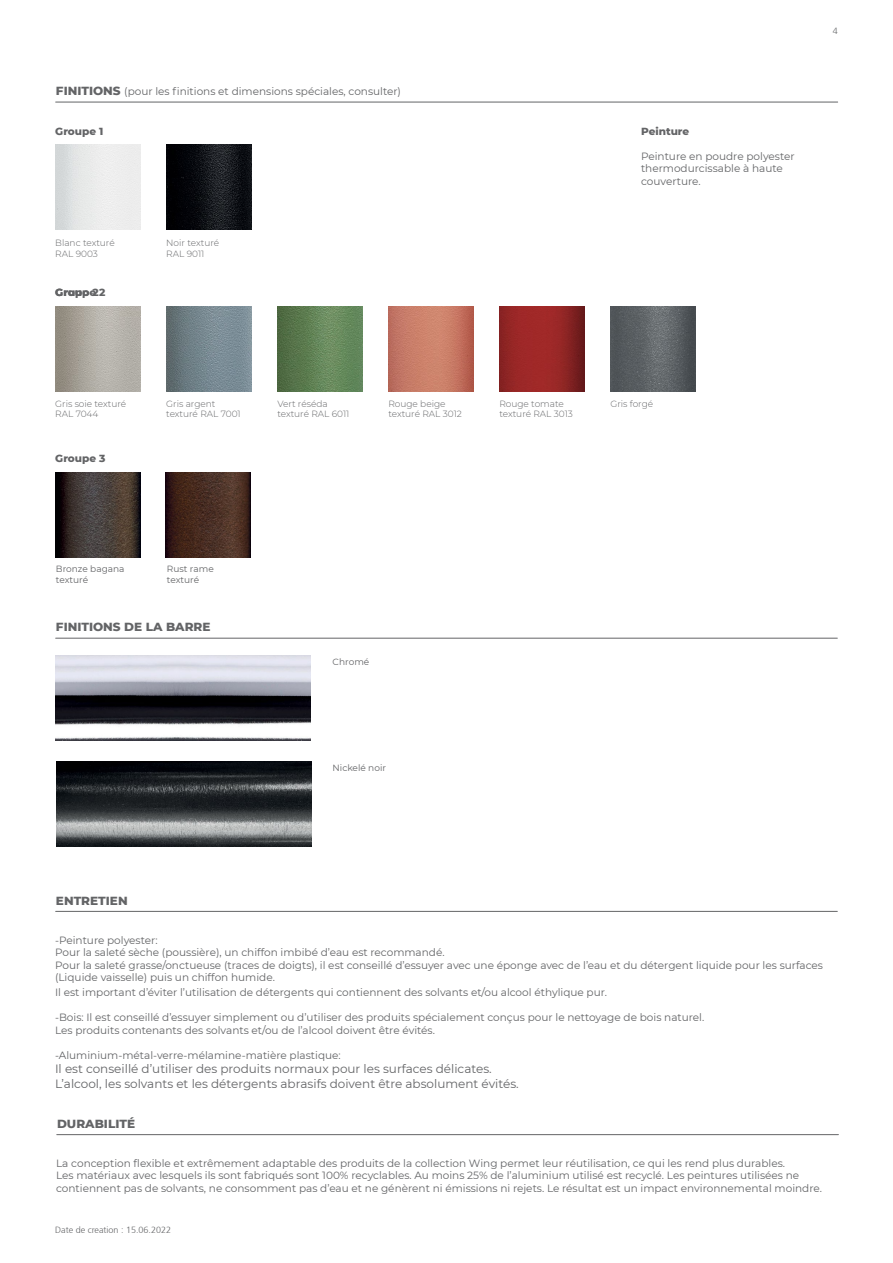
<style>
.page{position:relative;width:893px;height:1263px;background:#fff}
.page>*{position:absolute;margin:0;border:0;box-sizing:border-box;transform-origin:0 0}
.t1{font:12px/14.4px "Montserrat";color:#636466}
.t2{font:800 12px "Montserrat";color:#636466}
.t3{font:10.5px/12.6px "Montserrat";color:#636466}
.t4{font:800 10.5px "Montserrat";color:#636466}
.t5{font:300 9px/10.8px "Montserrat";color:#636466}
.t6{font:9px/10.8px "Montserrat";color:#636466}
.t7{font:300 9px "Frutiger 45";color:#636466}
.s1{font-weight:800;font-size:12px}
</style>
<div class="page">
<img style="left:55px;top:656px;width:255px;height:85px">
<hr style="left:56px;top:638px;width:781px;height:1px;background:#636466">
<hr style="left:56px;top:911px;width:781px;height:1px;background:#636466">
<img style="left:56px;top:762px;width:255px;height:85px">
<hr style="left:56px;top:102px;width:782px;height:1px;background:#636466">
<img style="left:55px;top:307px;width:85px;height:84px">
<img style="left:499px;top:307px;width:85px;height:84px">
<img style="left:610px;top:307px;width:85px;height:84px">
<img style="left:166px;top:145px;width:85px;height:85px">
<img style="left:277px;top:307px;width:85px;height:84px">
<img style="left:388px;top:307px;width:85px;height:84px">
<img style="left:166px;top:472px;width:85px;height:85px">
<img style="left:55px;top:472px;width:85px;height:85px">
<img style="left:166px;top:307px;width:85px;height:84px">
<hr style="left:57px;top:1134px;width:781px;height:1px;background:#636466">
<p class="t3" style="left:56px;top:85px;width:347px"><span class="s1">Finitions</span> (pour les finitions et dimensions spéciales, consulter)</p>
<p class="t4" style="left:55px;top:123px;width:50px">Groupe 1</p>
<p class="t5" style="left:55px;top:237px;width:61px">Blanc texturé<br>RAL 9003</p>
<p class="t4" style="left:68px;top:285px;width:32px">upo 2</p>
<p class="t4" style="left:55px;top:285px;width:52px">Groupe 2</p>
<p class="t5" style="left:166px;top:237px;width:54px">Noir texturé<br>RAL 9011</p>
<p class="t4" style="left:641px;top:123px;width:50px">Peinture</p>
<p class="t3" style="left:641px;top:149px;width:155px">Peinture en poudre polyester thermodurcissable à haute couverture.</p>
<p class="t7" style="left:833px;top:26px;width:7px">4</p>
<p class="t5" style="left:55px;top:398px;width:73px">Gris soie texturé<br>RAL 7044</p>
<p class="t5" style="left:277px;top:398px;width:74px">Vert réséda texturé RAL 6011</p>
<p class="t5" style="left:166px;top:398px;width:76px">Gris argent texturé RAL 7001</p>
<p class="t5" style="left:388px;top:398px;width:75px">Rouge beige texturé RAL 3012</p>
<p class="t4" style="left:55px;top:451px;width:52px">Groupe 3</p>
<p class="t5" style="left:499px;top:398px;width:75px">Rouge tomate texturé RAL 3013</p>
<p class="t5" style="left:610px;top:398px;width:44px">Gris forgé</p>
<p class="t6" style="left:56px;top:563px;width:70px">Bronze bagana texturé</p>
<p class="t6" style="left:167px;top:563px;width:48px">Rust rame texturé</p>
<p class="t2" style="left:56px;top:618px;width:16px">FINITIONS</p>
<p class="t2" style="left:124px;top:618px;width:86px">DE LA BARRE</p>
<p class="t6" style="left:333px;top:656px;width:38px">Chromé</p>
<p class="t6" style="left:333px;top:762px;width:55px">Nickelé noir</p>
<p class="t2" style="left:56px;top:891px;width:73px">Entretien</p>
<p class="t3" style="left:55px;top:933px;width:769px">-Peinture polyester:<br>Pour la saleté sèche (poussière), un chiffon imbibé d’eau est recommandé.<br>Pour la saleté grasse/onctueuse (traces de doigts), il est conseillé d’essuyer avec une éponge avec de l’eau et du détergent liquide pour les surfaces (Liquide vaisselle) puis un chiffon humide.</p>
<p class="t3" style="left:55px;top:985px;width:554px">Il est important d’éviter l’utilisation de détergents qui contiennent des solvants et/ou alcool éthylique pur.</p>
<p class="t3" style="left:55px;top:1010px;width:651px">-Bois: Il est conseillé d’essuyer simplement ou d’utiliser des produits spécialement conçus pour le nettoyage de bois naturel.<br>Les produits contenants des solvants et/ou de l’alcool doivent être évités.</p>
<p class="t3" style="left:55px;top:1048px;width:287px">-Aluminium-métal-verre-mélamine-matière plastique:</p>
<p class="t1" style="left:55px;top:1061px;width:465px">Il est conseillé d’utiliser des produits normaux pour les surfaces délicates.<br>L’alcool, les solvants et les détergents abrasifs doivent être absolument évités.</p>
<p class="t2" style="left:57px;top:1115px;width:80px">DURABILITÉ</p>
<p class="t3" style="left:56px;top:1156px;width:767px">La conception flexible et extrêmement adaptable des produits de la collection Wing permet leur réutilisation, ce qui les rend plus durables.<br>Les matériaux avec lesquels ils sont fabriqués sont 100% recyclables. Au moins 25% de l’aluminium utilisé est recyclé. Les peintures utilisées ne contiennent pas de solvants, ne consomment pas d’eau et ne génèrent ni émissions ni rejets. Le résultat est un impact environnemental moindre.</p>
<p class="t7" style="left:55px;top:1224px;width:117px">Date de creation : 15.06.2022</p>
</div>
